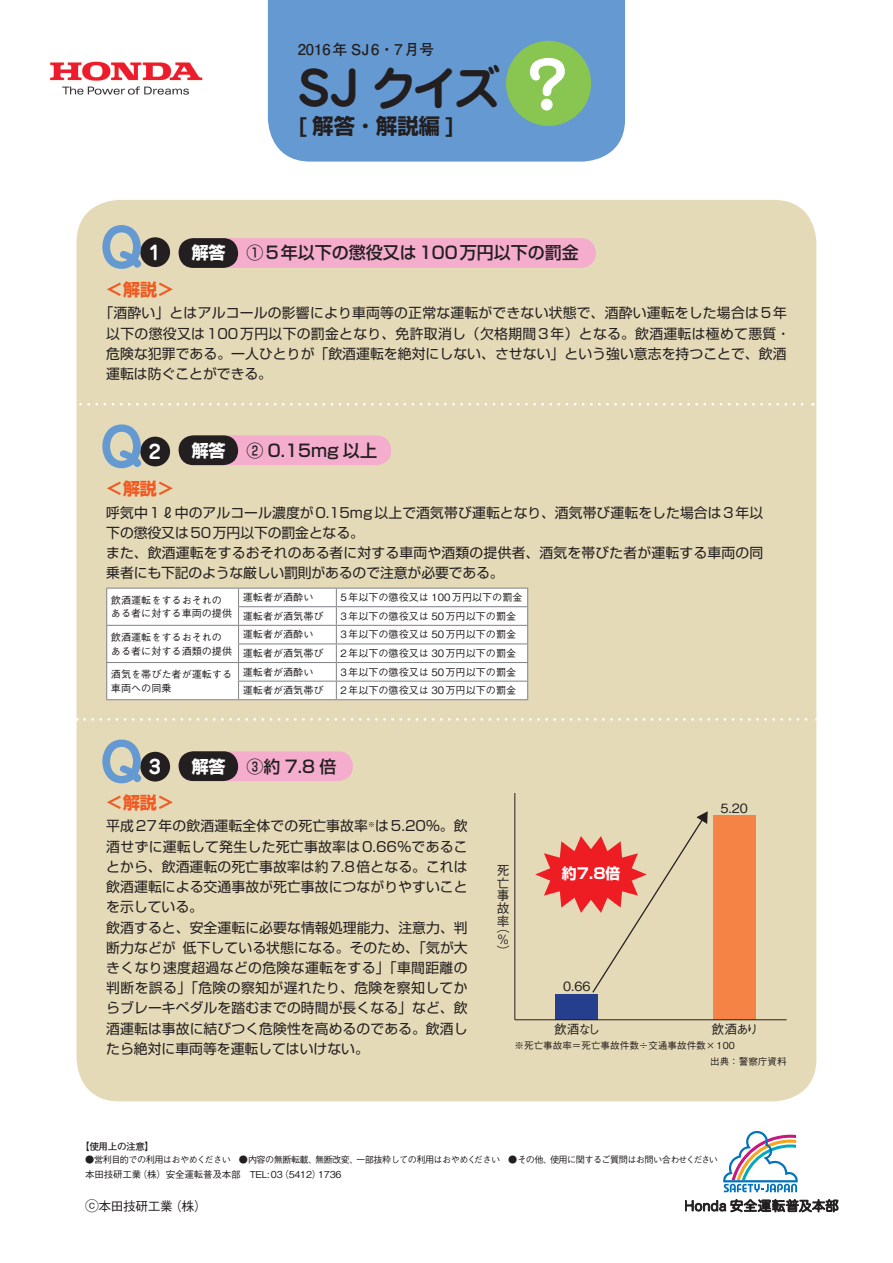
<style>
.page{position:relative;width:893px;height:1263px;background:#fff}
.page>*{position:absolute;margin:0;border:0;box-sizing:border-box;transform-origin:0 0}
.t1{font:700 63.75px "Jun 501 Pro";color:#fff}
.t2{font:700 53.1px "Jun 501 Pro";color:#6599d1}
.t3{font:700 46.8px "Jun 501 Pro";color:#231f20}
.t4{font:700 21.3px "Shin Go Pro";color:#231f20}
.t5{font:700 19.2px "Jun 501 Pro";color:#fff}
.t6{font:500 16.95px "Shin Go Pro";color:#231f20}
.t7{font:700 16.95px "Shin Go Pro";color:#f15921}
.t8{font:700 16.95px "Shin Go Pro";color:#fff}
.t9{font:700 14.85px "Futo Go B101 Pro";color:#231f20}
.t10{font:700 14.85px "Shin Go Pro";color:#fff}
.t11{font:13.8px/20.2px "Shin Go Pro";letter-spacing:.005em;color:#231f20}
.t12{font:500 12.75px/12.8px "Gothic BBB Pro";letter-spacing:-.03em;color:#231f20;text-align:justify}
.t13{font:500 10.05px/13.8px "Gothic BBB Pro";color:#231f20}
.t14{font:500 9.6px/15.9px "Gothic BBB Pro";letter-spacing:-.01em;color:#231f20}
.t15{font:700 9.6px "Futo Go B101 Pro";letter-spacing:-.04em;color:#231f20}
.t16{font:500 9.15px "Gothic BBB Pro";letter-spacing:-.06em;color:#231f20}
.s1{font-size:13.8px}
</style>
<div class="page">
<div style="left:268px;top:0;width:357px;height:162px;background:#6599d1"></div>
<img style="left:50px;top:61px;width:153px;height:34px">
<div style="left:506px;top:41px;width:85px;height:85px;background:#89c651;border-radius:50%"></div>
<svg style="left:685px;top:1131px;width:153px;height:81px"></svg>
<div style="left:77px;top:200px;width:739px;height:901px;background:#e5dab7;border-radius:43px"></div>
<svg style="left:81px;top:403px;width:732px;height:3px"></svg>
<svg style="left:84px;top:718px;width:732px;height:3px"></svg>
<div style="left:140px;top:752px;width:30px;height:29px;background:#231f20;border-radius:50%"></div>
<div style="left:179px;top:751px;width:174px;height:30px;background:#f5adce;border-radius:15px"></div>
<div style="left:179px;top:751px;width:59px;height:30px;background:#231f20;border-radius:15px"></div>
<div style="left:179px;top:238px;width:417px;height:30px;background:#f5adce;border-radius:15px"></div>
<div style="left:140px;top:237px;width:30px;height:30px;background:#231f20;border-radius:50%"></div>
<div style="left:179px;top:238px;width:59px;height:30px;background:#231f20;border-radius:15px"></div>
<div style="left:140px;top:437px;width:30px;height:29px;background:#231f20;border-radius:50%"></div>
<div style="left:179px;top:435px;width:212px;height:30px;background:#f5adce;border-radius:15px"></div>
<div style="left:179px;top:435px;width:59px;height:30px;background:#231f20;border-radius:15px"></div>
<div style="left:107px;top:589px;width:420px;height:110px;background:#fff"></div>
<hr style="left:106px;top:588px;width:133px;height:1px;background:#808285">
<hr style="left:239px;top:588px;width:97px;height:1px;background:#808285">
<hr style="left:336px;top:588px;width:192px;height:1px;background:#808285">
<hr style="left:238px;top:606px;width:98px;height:1px;background:#808285">
<hr style="left:336px;top:606px;width:192px;height:1px;background:#808285">
<hr style="left:106px;top:625px;width:133px;height:1px;background:#808285">
<hr style="left:239px;top:625px;width:97px;height:1px;background:#808285">
<hr style="left:336px;top:625px;width:192px;height:1px;background:#808285">
<hr style="left:238px;top:643px;width:98px;height:1px;background:#808285">
<hr style="left:336px;top:643px;width:192px;height:1px;background:#808285">
<hr style="left:106px;top:662px;width:133px;height:1px;background:#808285">
<hr style="left:239px;top:662px;width:97px;height:1px;background:#808285">
<hr style="left:336px;top:662px;width:192px;height:1px;background:#808285">
<svg style="left:106px;top:588px;width:1px;height:111px"></svg>
<hr style="left:238px;top:681px;width:98px;height:1px;background:#808285">
<svg style="left:238px;top:588px;width:1px;height:111px"></svg>
<hr style="left:336px;top:681px;width:192px;height:1px;background:#808285">
<svg style="left:336px;top:588px;width:1px;height:111px"></svg>
<svg style="left:527px;top:588px;width:1px;height:111px"></svg>
<hr style="left:106px;top:699px;width:133px;height:1px;background:#808285">
<hr style="left:239px;top:699px;width:97px;height:1px;background:#808285">
<hr style="left:336px;top:699px;width:192px;height:1px;background:#808285">
<div style="left:713px;top:816px;width:42px;height:204px;background:#f58345"></div>
<div style="left:555px;top:994px;width:43px;height:26px;background:#253f8e"></div>
<hr style="left:515px;top:1019px;width:272px;height:1px;background:#231f20">
<hr style="left:514px;top:794px;width:1px;height:226px;background:#231f20">
<svg style="left:535px;top:811px;width:173px;height:182px"></svg>
<p class="t9" style="left:298px;top:38px;width:138px">2016年 SJ 6・7月号</p>
<h3 class="t3" style="left:298px;top:51px;width:204px">SJ クイズ</h3>
<h3 class="t4" style="left:298px;top:109px;width:159px">[解答･解説編]</h3>
<h1 class="t1" style="left:515px;top:35px;width:51px">？</h1>
<h2 class="t2" style="left:100px;top:206px;width:45px">Q</h2>
<h3 class="t5" style="left:149px;top:237px;width:14px">1</h3>
<p class="t8" style="left:192px;top:240px;width:35px">解答</p>
<p class="t6" style="left:247px;top:239px;width:334px">①5年以下の懲役又は100万円以下の罰金</p>
<p class="t7" style="left:106px;top:276px;width:69px">＜解説＞</p>
<p class="t11" style="left:106px;top:301px;width:685px;text-indent:-7px">「酒酔い」とはアルコールの影響により車両等の正常な運転ができない状態で、酒酔い運転をした場合は5年以下の懲役又は100万円以下の罰金となり、免許取消し（欠格期間3年）となる。飲酒運転は極めて悪質・危険な犯罪である。一人ひとりが「飲酒運転を絶対にしない、させない」という強い意志を持つことで、飲酒運転は防ぐことができる。</p>
<h2 class="t2" style="left:100px;top:405px;width:45px">Q</h2>
<h3 class="t5" style="left:149px;top:437px;width:14px">2</h3>
<p class="t8" style="left:192px;top:437px;width:35px">解答</p>
<p class="t6" style="left:247px;top:436px;width:132px">② 0.15mg 以上</p>
<p class="t7" style="left:106px;top:475px;width:69px">＜解説＞</p>
<p class="t11" style="left:106px;top:501px;width:659px">呼気中1ℓ中のアルコール濃度が0.15mg以上で酒気帯び運転となり、酒気帯び運転をした場合は3年以下の懲役又は50万円以下の罰金となる。<br>また、飲酒運転をするおそれのある者に対する車両や酒類の提供者、酒気を帯びた者が運転する車両の同乗者にも下記のような厳しい罰則があるので注意が必要である。</p>
<p class="t13" style="left:111px;top:592px;width:123px">飲酒運転をするおそれのある者に対する車両の提供</p>
<p class="t13" style="left:243px;top:589px;width:72px">運転者が酒酔い</p>
<p class="t13" style="left:341px;top:589px;width:183px">5年以下の懲役又は 100万円以下の罰金</p>
<p class="t13" style="left:243px;top:608px;width:82px">運転者が酒気帯び</p>
<p class="t13" style="left:341px;top:608px;width:177px">3年以下の懲役又は 50万円以下の罰金</p>
<p class="t13" style="left:111px;top:629px;width:123px">飲酒運転をするおそれのある者に対する酒類の提供</p>
<p class="t13" style="left:243px;top:626px;width:72px">運転者が酒酔い</p>
<p class="t13" style="left:341px;top:626px;width:177px">3年以下の懲役又は 50万円以下の罰金</p>
<p class="t13" style="left:243px;top:645px;width:82px">運転者が酒気帯び</p>
<p class="t13" style="left:341px;top:645px;width:177px">2年以下の懲役又は 30万円以下の罰金</p>
<p class="t13" style="left:111px;top:666px;width:123px">酒気を帯びた者が運転する車両への同乗</p>
<p class="t13" style="left:243px;top:664px;width:72px">運転者が酒酔い</p>
<p class="t13" style="left:341px;top:664px;width:177px">3年以下の懲役又は 50万円以下の罰金</p>
<p class="t13" style="left:243px;top:682px;width:82px">運転者が酒気帯び</p>
<p class="t13" style="left:341px;top:682px;width:177px">2年以下の懲役又は 30万円以下の罰金</p>
<h2 class="t2" style="left:100px;top:720px;width:45px">Q</h2>
<h3 class="t5" style="left:149px;top:752px;width:14px">3</h3>
<p class="t8" style="left:192px;top:753px;width:35px">解答</p>
<p class="t6" style="left:247px;top:752px;width:91px">③約 7.8 倍</p>
<p class="t7" style="left:106px;top:789px;width:69px">＜解説＞</p>
<p class="t11" style="left:106px;top:814px;width:363px">平成27年の飲酒運転全体での死亡事故率<sup>※</sup>は5.20％。飲酒せずに運転して発生した死亡事故率は0.66％であることから、飲酒運転の死亡事故率は約7.8倍となる。これは飲酒運転による交通事故が死亡事故につながりやすいことを示している。<br>飲酒すると、安全運転に必要な情報処理能力、注意力、判断力などが 低下している状態になる。そのため、「気が大きくなり速度超過などの危険な運転をする」「車間距離の判断を誤る」「危険の察知が遅れたり、危険を察知してからブレーキペダルを踏むまでの時間が長くなる」など、飲酒運転は事故に結びつく危険性を高めるのである。飲酒したら絶対に車両等を運転してはいけない。</p>
<p class="t12" style="left:497px;top:862px;width:14px">死亡事故率</p>
<p class="t12" style="left:497px;top:919px;width:14px;line-height:12px">（％）</p>
<p class="t10" style="left:562px;top:862px;width:60px">約7.8倍</p>
<p class="t12" style="left:563px;top:978px;width:29px">0.66</p>
<p class="t12" style="left:554px;top:1021px;width:48px">飲酒なし</p>
<p class="t12" style="left:720px;top:800px;width:29px">5.20</p>
<p class="t12" style="left:712px;top:1021px;width:49px">飲酒あり</p>
<p class="t14" style="left:710px;top:1036px;width:78px;text-indent:-196px">※死亡事故率＝死亡事故件数÷交通事故件数×100<br>出典：警察庁資料</p>
<p class="t15" style="left:80px;top:1139px;width:75px">【使用上の注意】</p>
<p class="t16" style="left:85px;top:1152px;width:634px">●営利目的での利用はおやめください　●内容の無断転載、無断改変、一部抜粋しての利用はおやめください　●その他、使用に関するご質問はお問い合わせください</p>
<p class="t14" style="left:85px;top:1165px;width:258px">本田技研工業（株）安全運転普及本部　TEL: 03（5412）1736</p>
<p class="t12" style="left:85px;top:1198px;width:123px"><span class="s1">ⓒ</span>本田技研工業（株）</p>
</div>
